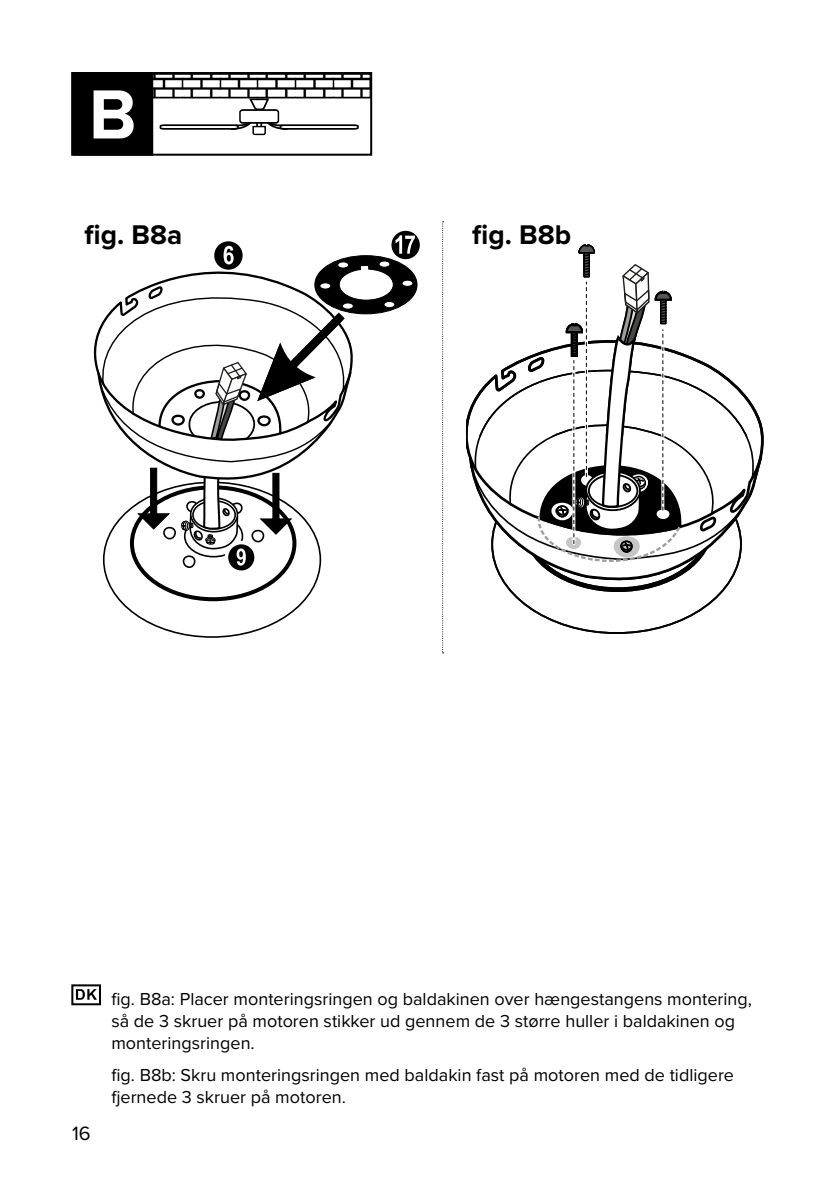
<style>
.page{position:relative;width:840px;height:1191px;background:#fff}
.page>*{position:absolute;margin:0;border:0;box-sizing:border-box;transform-origin:0 0}
.t1{font:700 72px "Proxima Nova";color:#fff}
.t2{font:700 28px "Proxima Nova";color:#000}
.t3{font:20px "Proxima Nova";color:#000}
.t4{font:18px/21.6px "Proxima Nova";color:#000}
</style>
<div class="page">
<svg style="left:76px;top:989px;width:21px;height:10px"></svg>
<div style="left:71px;top:984px;width:30px;height:21px;border:2px solid #000"></div>
<svg style="left:153px;top:76px;width:215px;height:20px"></svg>
<div style="left:145px;top:74px;width:225px;height:24px;border:1px solid #000"></div>
<svg style="left:248px;top:97px;width:22px;height:12px"></svg>
<div style="left:239px;top:109px;width:40px;height:15px;border:2px solid #000;border-radius:3px"></div>
<svg style="left:159px;top:120px;width:200px;height:16px"></svg>
<div style="left:72px;top:73px;width:80px;height:82px;background:#000"></div>
<div style="left:71px;top:72px;width:82px;height:84px;border:2px solid #000"></div>
<div style="left:72px;top:72px;width:300px;height:84px;border:2px solid #000"></div>
<div style="left:392px;top:232px;width:26px;height:26px;background:#000;border-radius:50%"></div>
<div style="left:391px;top:231px;width:28px;height:28px;border:2px solid #000;border-radius:50%"></div>
<svg style="left:94px;top:235px;width:323px;height:335px"></svg>
<svg style="left:442px;top:221px;width:1px;height:432px"></svg>
<div style="left:63px;top:221px;width:140px;height:26px;background:#fff"></div>
<svg style="left:467px;top:389px;width:296px;height:200px"></svg>
<svg style="left:469px;top:244px;width:271px;height:339px"></svg>
<h1 class="t1" style="left:89px;top:61px;width:49px">B</h1>
<h2 class="t2" style="left:84px;top:213px;width:99px">fig. B8a</h2>
<h2 class="t2" style="left:472px;top:213px;width:100px">fig. B8b</h2>
<p class="t3" style="left:72px;top:1118px;width:20px">16</p>
<p class="t4" style="left:111px;top:987px;width:641px">fig. B8a: Placer monteringsringen og baldakinen over hængestangens montering, så de 3 skruer på motoren stikker ud gennem de 3 større huller i baldakinen og monteringsringen.</p>
<p class="t4" style="left:111px;top:1063px;width:624px">fig. B8b: Skru monteringsringen med baldakin fast på motoren med de tidligere fjernede 3 skruer på motoren.</p>
</div>
